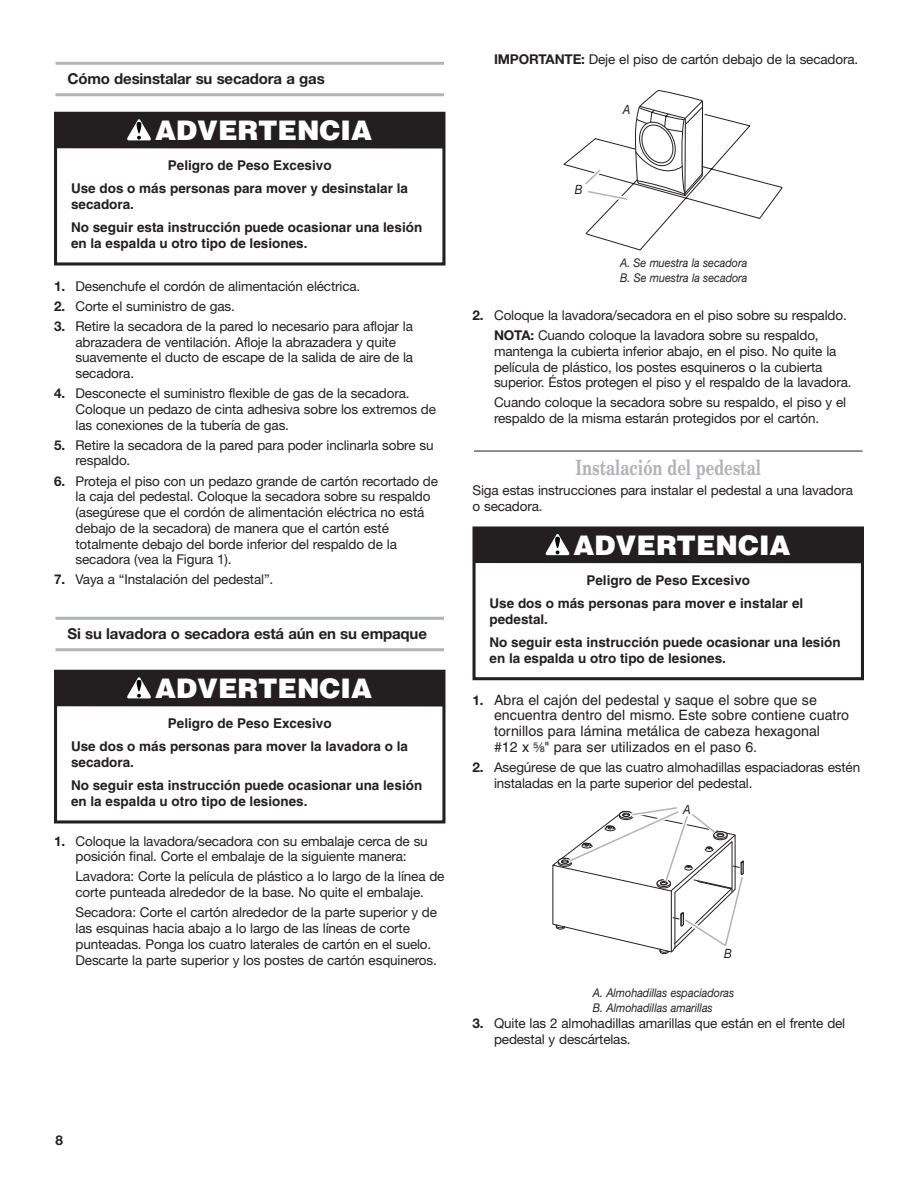
<style>
.page{position:relative;width:918px;height:1188px;background:#fff}
.page>*{position:absolute;margin:0;border:0;box-sizing:border-box;transform-origin:0 0}
.t1{font:900 27px "Helvetica";color:#fff}
.t2{font:700 21px "New Century Schlbk";color:#b2b3b7;scale:.71 1}
.t3{font:700 15px "Helvetica Neue";letter-spacing:-.01em;color:#231f20}
.t4{font:14.25px/15.8px "Helvetica";color:#231f20}
.t5{font:13.5px/15.8px "Helvetica Neue";letter-spacing:-.01em;color:#231f20}
.t6{font:700 13.5px/23.2px "Helvetica";color:#231f20}
.t7{font:700 13.5px "Helvetica Neue";color:#231f20}
.t8{font:italic 12.75px "Helvetica Neue";color:#231f20;scale:.9 1}
.t9{font:italic 12px/15.3px "Helvetica Neue";color:#231f20;scale:.9 1}
.s1{font-weight:700}
.s2{font-family:"Helvetica Neue";font-weight:700;font-size:13.5px}
.s3{font-family:"Helvetica Fraction";font-size:13.5px}
</style>
<div class="page">
<hr style="left:474px;top:451px;width:388px;height:1px;background:#231f20">
<hr style="left:56px;top:648px;width:388px;height:3px;background:#b2b3b7">
<hr style="left:56px;top:617px;width:388px;height:3px;background:#b2b3b7">
<div style="left:54px;top:670px;width:391px;height:154px;border:3px solid #231f20"></div>
<div style="left:56px;top:670px;width:388px;height:36px;background:#231f20"></div>
<svg style="left:127px;top:677px;width:24px;height:21px"></svg>
<div style="left:472px;top:526px;width:392px;height:154px;border:3px solid #231f20"></div>
<div style="left:474px;top:527px;width:388px;height:36px;background:#231f20"></div>
<svg style="left:545px;top:534px;width:25px;height:21px"></svg>
<svg style="left:563px;top:89px;width:220px;height:162px"></svg>
<svg style="left:552px;top:807px;width:192px;height:147px"></svg>
<hr style="left:56px;top:93px;width:388px;height:3px;background:#b2b3b7">
<hr style="left:56px;top:62px;width:388px;height:3px;background:#b2b3b7">
<div style="left:54px;top:112px;width:391px;height:154px;border:3px solid #231f20"></div>
<div style="left:56px;top:112px;width:388px;height:36px;background:#231f20"></div>
<svg style="left:127px;top:119px;width:24px;height:21px"></svg>
<p class="t3" style="left:68px;top:74px;width:259px">Cómo desinstalar su secadora a gas</p>
<h1 class="t1" style="left:155px;top:121px;width:219px">ADVERTENCIA</h1>
<p class="t6" style="left:71px;top:155px;width:339px;text-indent:97px">Peligro de Peso Excesivo<br>Use dos o más personas para mover y desinstalar la</p>
<p class="t6" style="left:71px;top:194px;width:353px">secadora.<br>No seguir esta instrucción puede ocasionar una lesión</p>
<p class="t6" style="left:71px;top:233px;width:238px">en la espalda u otro tipo de lesiones.</p>
<p class="t5" style="left:54px;top:279px;width:308px"><span class="s1">1.</span> Desenchufe el cordón de alimentación eléctrica.</p>
<p class="t5" style="left:54px;top:299px;width:182px"><span class="s1">2.</span> Corte el suministro de gas.</p>
<p class="t5" style="left:76px;top:319px;width:339px;text-indent:-22px"><span class="s1">3.</span> Retire la secadora de la pared lo necesario para aflojar la abrazadera de ventilación. Afloje la abrazadera y quite suavemente el ducto de escape de la salida de aire de la secadora.</p>
<p class="t5" style="left:76px;top:387px;width:362px;text-indent:-22px"><span class="s1">4.</span> Desconecte el suministro flexible de gas de la secadora.<br>Coloque un pedazo de cinta adhesiva sobre los extremos de las conexiones de la tubería de gas.</p>
<p class="t5" style="left:76px;top:438px;width:359px;text-indent:-22px"><span class="s1">5.</span> Retire la secadora de la pared para poder inclinarla sobre su respaldo.</p>
<p class="t5" style="left:76px;top:474px;width:364px;text-indent:-22px"><span class="s1">6.</span> Proteja el piso con un pedazo grande de cartón recortado de la caja del pedestal. Coloque la secadora sobre su respaldo (asegúrese que el cordón de alimentación eléctrica no está debajo de la secadora) de manera que el cartón esté totalmente debajo del borde inferior del respaldo de la secadora (vea la Figura 1).</p>
<p class="t5" style="left:54px;top:573px;width:221px"><span class="s1">7.</span> Vaya a “Instalación del pedestal”.</p>
<p class="t3" style="left:68px;top:629px;width:361px">Si su lavadora o secadora está aún en su empaque</p>
<h1 class="t1" style="left:155px;top:679px;width:219px">ADVERTENCIA</h1>
<p class="t6" style="left:71px;top:713px;width:339px;text-indent:97px">Peligro de Peso Excesivo<br>Use dos o más personas para mover la lavadora o la</p>
<p class="t6" style="left:71px;top:752px;width:353px">secadora.<br>No seguir esta instrucción puede ocasionar una lesión</p>
<p class="t6" style="left:71px;top:791px;width:238px">en la espalda u otro tipo de lesiones.</p>
<p class="t5" style="left:54px;top:834px;width:375px;text-align:center"><span class="s1">1.</span> Coloque la lavadora/secadora con su embalaje cerca de su posición final. Corte el embalaje de la siguiente manera:</p>
<p class="t5" style="left:76px;top:870px;width:370px">Lavadora: Corte la película de plástico a lo largo de la línea de corte punteada alrededor de la base. No quite el embalaje.</p>
<p class="t5" style="left:76px;top:906px;width:363px">Secadora: Corte el cartón alrededor de la parte superior y de las esquinas hacia abajo a lo largo de las líneas de corte punteadas. Ponga los cuatro laterales de cartón en el suelo.<br>Descarte la parte superior y los postes de cartón esquineros.</p>
<p class="t5" style="left:494px;top:52px;width:366px"><span class="s1">IMPORTANTE:</span> Deje el piso de cartón debajo de la secadora.</p>
<p class="t8" style="left:575px;top:185px;width:10px">B</p>
<p class="t8" style="left:623px;top:105px;width:10px">A</p>
<p class="t9" style="left:620px;top:256px;width:143px">A. Se muestra la secadora<br>B. Se muestra la secadora</p>
<p class="t5" style="left:473px;top:306px;width:376px;line-height:20.1px;text-align:center"><span class="s1">2.</span> Coloque la lavadora/secadora en el piso sobre su respaldo.<br><span class="s1">NOTA:</span> Cuando coloque la lavadora sobre su respaldo,</p>
<p class="t5" style="left:494px;top:344px;width:359px">mantenga la cubierta inferior abajo, en el piso. No quite la película de plástico, los postes esquineros o la cubierta superior. Éstos protegen el piso y el respaldo de la lavadora.</p>
<p class="t5" style="left:494px;top:396px;width:354px">Cuando coloque la secadora sobre su respaldo, el piso y el respaldo de la misma estarán protegidos por el cartón.</p>
<h2 class="t2" style="left:575px;top:460px;width:263px">Instalación del pedestal</h2>
<p class="t5" style="left:472px;top:484px;width:382px">Siga estas instrucciones para instalar el pedestal a una lavadora o secadora.</p>
<h1 class="t1" style="left:574px;top:536px;width:219px">ADVERTENCIA</h1>
<p class="t6" style="left:490px;top:570px;width:315px;text-indent:97px">Peligro de Peso Excesivo<br>Use dos o más personas para mover e instalar el</p>
<p class="t6" style="left:490px;top:609px;width:353px">pedestal.<br>No seguir esta instrucción puede ocasionar una lesión</p>
<p class="t6" style="left:490px;top:648px;width:238px">en la espalda u otro tipo de lesiones.</p>
<p class="t4" style="left:494px;top:693px;width:357px;text-indent:-22px"><span class="s2">1.</span> Abra el cajón del pedestal y saque el sobre que se encuentra dentro del mismo. Este sobre contiene cuatro tornillos para lámina metálica de cabeza hexagonal<br>#12 x <span class="s3">⁵⁄₈</span>" para ser utilizados en el paso 6.</p>
<p class="t5" style="left:494px;top:761px;width:368px;text-indent:-22px"><span class="s1">2.</span> Asegúrese de que las cuatro almohadillas espaciadoras estén instaladas en la parte superior del pedestal.</p>
<p class="t8" style="left:683px;top:805px;width:10px">A</p>
<p class="t8" style="left:724px;top:949px;width:10px">B</p>
<p class="t9" style="left:593px;top:986px;width:159px">A. Almohadillas espaciadoras<br>B. Almohadillas amarillas</p>
<p class="t5" style="left:494px;top:1017px;width:353px;text-indent:-22px"><span class="s1">3.</span> Quite las 2 almohadillas amarillas que están en el frente del pedestal y descártelas.</p>
<p class="t7" style="left:56px;top:1136px;width:9px">8</p>
</div>
